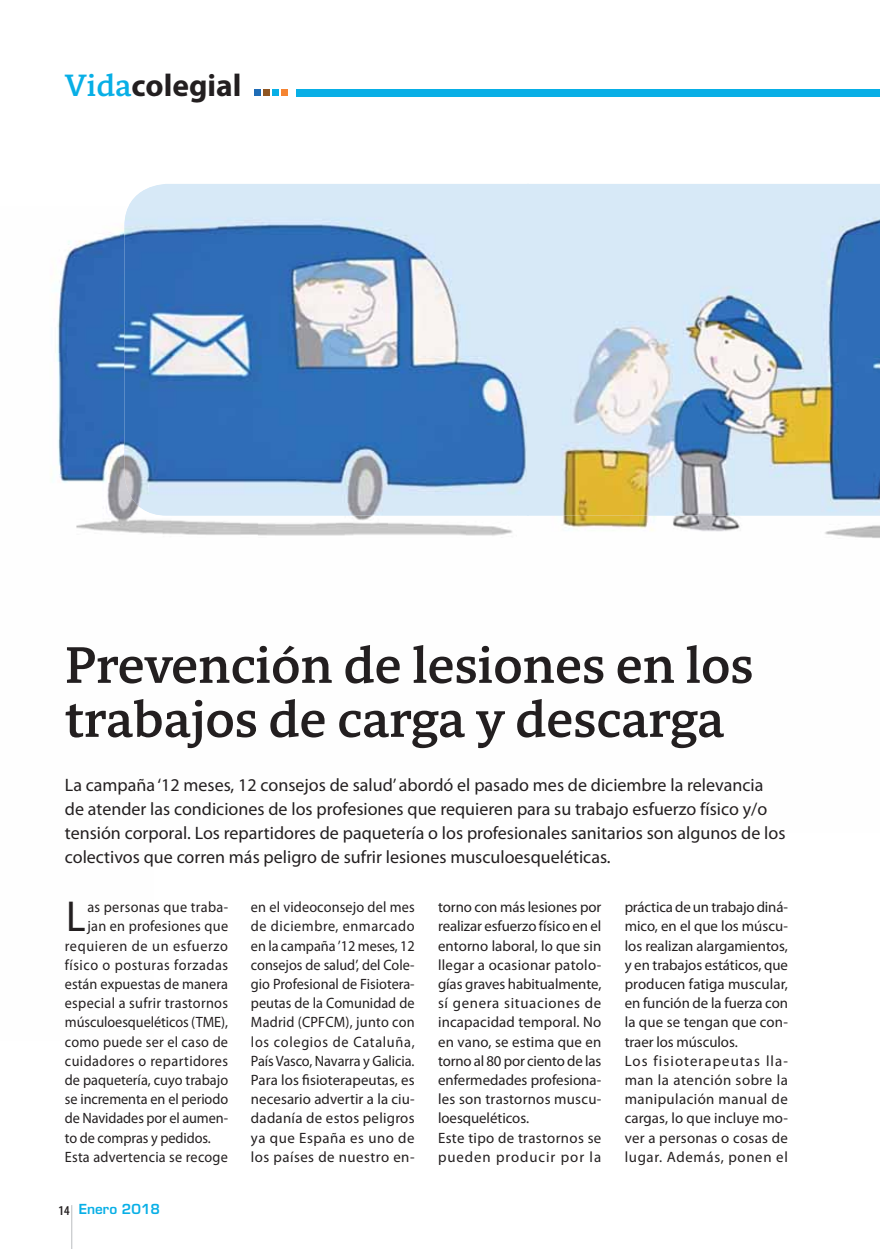
<style>
.page{position:relative;width:880px;height:1249px;background:#fff}
.page>*{position:absolute;margin:0;border:0;box-sizing:border-box;transform-origin:0 0}
.t1{font:700 52.5px/54px "Harmony Serif";letter-spacing:-.005em;color:#231f20}
.t2{font:43.5px "Myriad Pro";color:#231f20;scale:.95 1}
.t3{font:700 31.5px "Myriad Pro";color:#231f20}
.t4{font:18px/24px "Myriad Pro";color:#231f20}
.t5{font:15px/19.2px "Myriad Pro";letter-spacing:.01em;color:#231f20}
.t6{font:15px/19.2px "Myriad Pro";letter-spacing:.01em;color:#231f20;text-align:justify;scale:.95 1}
.t7{font:15px "Myriad Pro";letter-spacing:.04em;color:#231f20;scale:.95 1}
.t8{font:15px "Myriad Pro";letter-spacing:.03em;color:#231f20;scale:.95 1}
.t9{font:15px "Myriad Pro";letter-spacing:.045em;color:#231f20;scale:.95 1}
.t10{font:600 13.5px "Eurostile";color:#08afe6}
.s1{font-family:"Harmony Serif";color:#08afe6}
.s2{font-family:"Myriad Pro";font-stretch:condensed;color:#231f20}
</style>
<div class="page">
<img style="left:55px;top:230px;width:99px;height:1019px">
<img style="left:154px;top:516px;width:726px;height:22px">
<img style="left:124px;top:184px;width:756px;height:332px">
<hr style="left:71px;top:1205px;width:1px;height:44px;background:#bbbdc0">
<div style="left:254px;top:89px;width:7px;height:7px;background:#1f6cb6"></div>
<div style="left:272px;top:89px;width:7px;height:7px;background:#08afe6"></div>
<div style="left:263px;top:89px;width:7px;height:7px;background:#8f5623"></div>
<div style="left:281px;top:89px;width:7px;height:7px;background:#f58432"></div>
<div style="left:296px;top:89px;width:584px;height:7px;background:#08afe6"></div>
<div style="left:296px;top:90px;width:584px;height:7px;background:#08afe6"></div>
<h3 class="t3" style="left:65px;top:73px;width:178px"><span class="s1">Vida</span>colegial</h3>
<h1 class="t1" style="left:65px;top:643px;width:690px">Prevención de lesiones en los trabajos de carga y descarga</h1>
<p class="t4" style="left:65px;top:774px;width:722px">La campaña ‘12 meses, 12 consejos de salud’ abordó el pasado mes de diciembre la relevancia de atender las condiciones de los profesiones que requieren para su trabajo esfuerzo físico y/o tensión corporal. Los repartidores de paquetería o los profesionales sanitarios son algunos de los colectivos que corren más peligro de sufrir lesiones musculoesqueléticas.</p>
<h2 class="t2" style="left:66px;top:900px;width:22px">L</h2>
<p class="t6" style="left:87px;top:899px;width:150px">as personas que traba-</p>
<p class="t6" style="left:251px;top:899px;width:174px">en el videoconsejo del mes de diciembre, enmarcado en la campaña ’12 meses, 12 consejos de salud’, del Cole&shy;gio Profesional de Fisiotera&shy;peutas de la Comunidad de Madrid (CPFCM), junto con los colegios de Cataluña, País Vasco, Navarra y Galicia.<br>Para los fisioterapeutas, es necesario advertir a la ciu&shy;dadanía de estos peligros ya que España es uno de los países de nuestro en-</p>
<p class="t5" style="left:438px;top:899px;width:165px">torno con más lesiones por realizar esfuerzo físico en el entorno laboral, lo que sin llegar a ocasionar patolo&shy;gías graves habitualmente, sí genera situaciones de incapacidad temporal. No en vano, se estima que en torno al 80 por ciento de las enfermedades profesiona&shy;les son trastornos muscu&shy;loesqueléticos.<br>Este tipo de trastornos se pueden producir por la</p>
<p class="t5" style="left:625px;top:899px;width:165px">práctica de un trabajo diná&shy;mico, en el que los múscu&shy;los realizan alargamientos, y en trabajos estáticos, que producen fatiga muscular, en función de la fuerza con la que se tengan que con&shy;traer los músculos.<br>Los fisioterapeutas lla&shy;man la atención sobre la manipulación manual de cargas, lo que incluye mo&shy;ver a personas o cosas de lugar. Además, ponen el</p>
<p class="t6" style="left:87px;top:918px;width:150px">jan en profesiones que</p>
<p class="t9" style="left:65px;top:940px;width:173px">requieren de un esfuerzo</p>
<p class="t7" style="left:65px;top:959px;width:173px">físico o posturas forzadas</p>
<p class="t6" style="left:65px;top:976px;width:173px">están expuestas de manera</p>
<p class="t6" style="left:65px;top:995px;width:173px">especial a sufrir trastornos</p>
<p class="t6" style="left:65px;top:1014px;width:173px">músculoesqueléticos (TME),</p>
<p class="t6" style="left:65px;top:1033px;width:173px">como puede ser el caso de</p>
<p class="t8" style="left:65px;top:1055px;width:173px">cuidadores o repartidores</p>
<p class="t6" style="left:65px;top:1072px;width:173px">de paquetería, cuyo trabajo</p>
<p class="t6" style="left:65px;top:1091px;width:173px">se incrementa en el periodo</p>
<p class="t6" style="left:65px;top:1110px;width:173px">de Navidades por el aumen-</p>
<p class="t6" style="left:65px;top:1130px;width:155px">to de compras y pedidos.</p>
<p class="t6" style="left:65px;top:1149px;width:173px">Esta advertencia se recoge</p>
<p class="t10" style="left:58px;top:1204px;width:103px"><span class="s2">14</span> Enero 2018</p>
</div>
